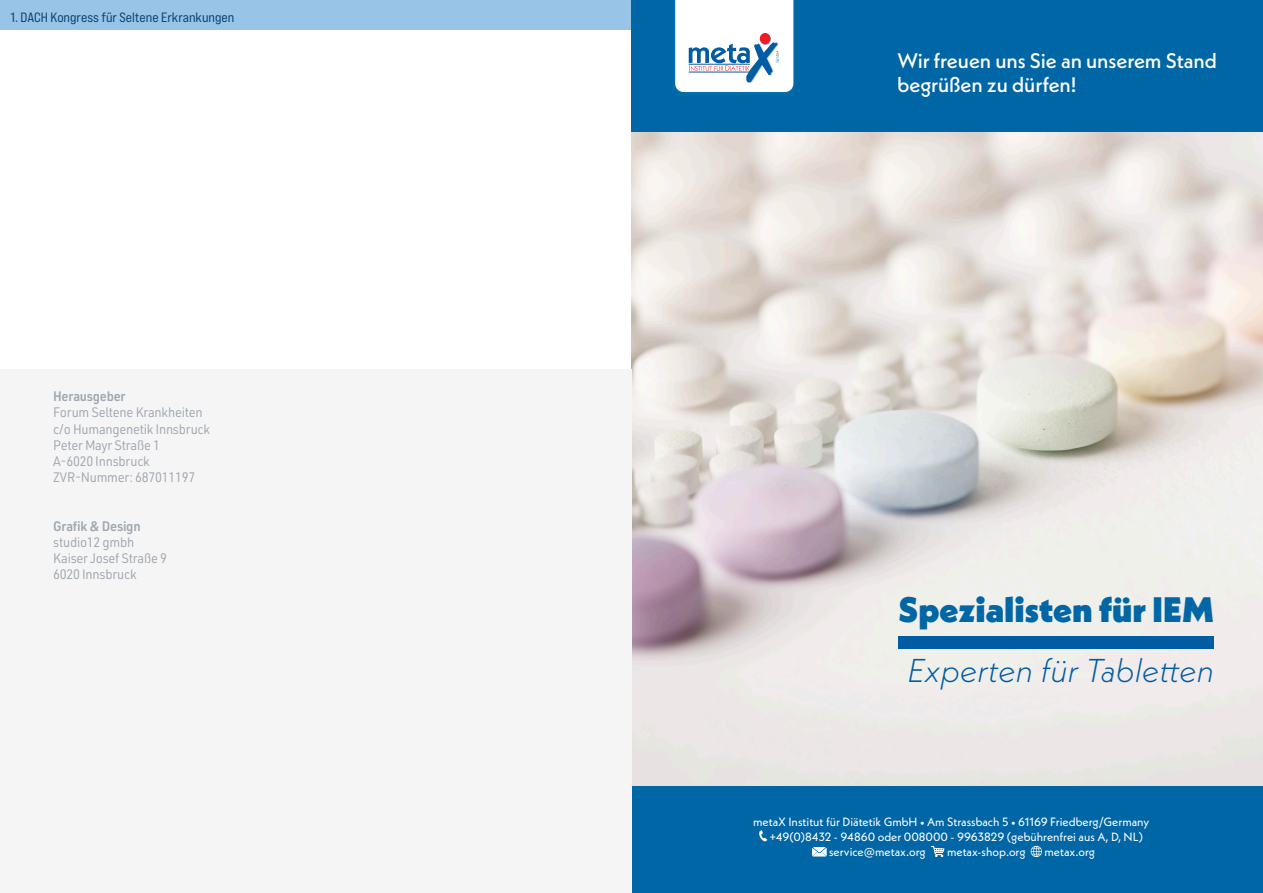
<style>
.page{position:relative;width:1263px;height:893px;background:#fff}
.page>*{position:absolute;margin:0;border:0;box-sizing:border-box;transform-origin:0 0}
.t1{font:900 35.4px "Neue Kabel";color:#0166a5}
.t2{font:italic 300 33px "Neue Kabel";letter-spacing:.01em;color:#015ca3}
.t3{font:500 21px/24px "Neue Kabel";letter-spacing:-.005em;color:#fff}
.t4{font:13.5px/16.2px "URWDIN";letter-spacing:-.02em;color:#a1a8b0;scale:.95 1}
.t5{font:13.5px "Bebas Neue Pro Exp Rg";color:#0b436f}
.t6{font:600 13.5px "URWDIN";letter-spacing:-.02em;color:#a1a8b0;scale:.95 1}
.t7{font:12px "Neue Kabel";color:#fff}
</style>
<div class="page">
<img style="left:631px;top:132px;width:632px;height:655px">
<div style="left:631px;top:0;width:632px;height:132px;background:#0166a5"></div>
<svg style="left:0;top:0;width:794px;height:92px"></svg>
<div style="left:631px;top:787px;width:632px;height:106px;background:#0166a5"></div>
<svg style="left:759px;top:830px;width:8px;height:11px"></svg>
<svg style="left:812px;top:847px;width:14px;height:9px"></svg>
<svg style="left:930px;top:846px;width:15px;height:11px"></svg>
<svg style="left:1030px;top:846px;width:12px;height:11px"></svg>
<div style="left:898px;top:636px;width:316px;height:13px;background:#015ca3"></div>
<div style="left:0;top:370px;width:631px;height:523px;background:#f5f5f6"></div>
<p class="t5" style="left:11px;top:9px;width:225px">1. DACH Kongress für Seltene Erkrankungen</p>
<p class="t6" style="left:53px;top:387px;width:78px">Herausgeber</p>
<p class="t4" style="left:53px;top:404px;width:167px">Forum Seltene Krankheiten c/o Humangenetik Innsbruck<br>Peter Mayr Straße 1<br>A-6020 Innsbruck</p>
<p class="t4" style="left:53px;top:469px;width:151px">ZVR-Nummer: 687011197</p>
<p class="t6" style="left:53px;top:517px;width:94px">Grafik &amp; Design</p>
<p class="t4" style="left:53px;top:534px;width:121px">studio12 gmbh<br>Kaiser Josef Straße 9<br>6020 Innsbruck</p>
<p class="t3" style="left:897px;top:48px;width:321px">Wir freuen uns Sie an unserem Stand begrüßen zu dürfen!</p>
<p class="t1" style="left:898px;top:587px;width:317px">Spezialisten für IEM</p>
<p class="t2" style="left:907px;top:650px;width:308px">Experten für Tabletten</p>
<p class="t7" style="left:753px;top:814px;width:398px">metaX Institut für Diätetik GmbH • Am Strassbach 5 • 61169 Friedberg/Germany</p>
<p class="t7" style="left:770px;top:829px;width:375px">+49(0)8432 - 94860 oder 008000 - 9963829 (gebührenfrei aus A, D, NL)</p>
<p class="t7" style="left:829px;top:844px;width:98px">service@metax.org</p>
<p class="t7" style="left:947px;top:844px;width:80px">metax-shop.org</p>
<p class="t7" style="left:1044px;top:844px;width:52px">metax.org</p>
</div>
